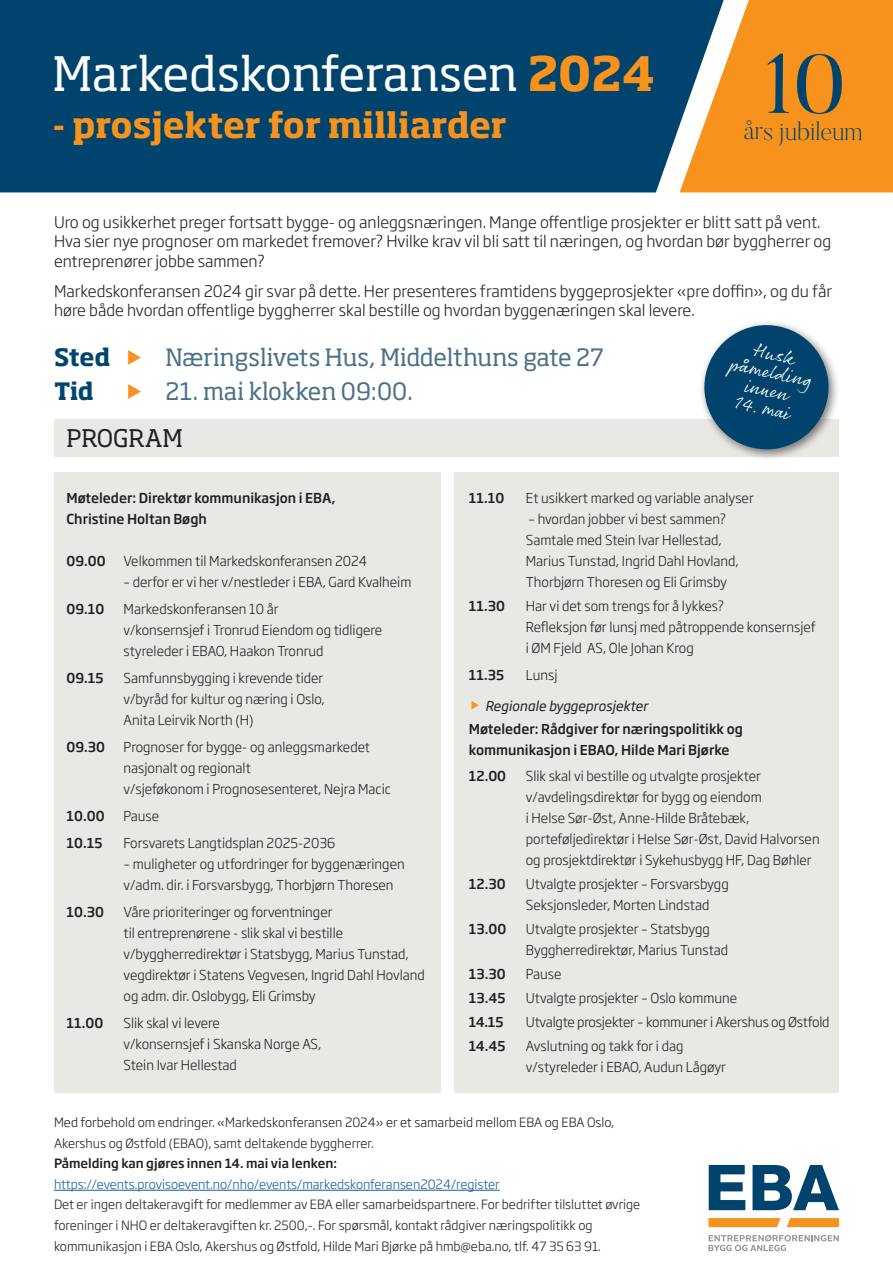
<style>
.page{position:relative;width:893px;height:1276px;background:#fff}
.page>*{position:absolute;margin:0;border:0;box-sizing:border-box;transform-origin:0 0}
.t1{font:46.8px "Soho Std";letter-spacing:-.005em;color:#fff}
.t2{font:700 34.35px "Soho Std";color:#f7931d}
.t3{font:200 25.65px "Butler";letter-spacing:-.01em;color:#00446d}
.t4{font:24px "Soho Std";color:#231f20}
.t5{font:23.7px "Soho Std";letter-spacing:-.005em;color:#4b7189}
.t6{font:700 23.7px "Soho Std";letter-spacing:-.02em;color:#00446d}
.t7{font:19.65px/18.1px "Rollerscript Smooth";color:#fff;text-align:center}
.t8{font:300 15.75px/19.5px "Soho Gothic Pro";color:#231f20}
.t9{font:300 13.5px/21px "Soho Gothic Pro";color:#231f20}
.t10{font:500 13.5px/21px "Soho Gothic Pro";color:#231f20}
.t11{font:italic 13.5px "Soho Gothic Pro";color:#231f20}
.t12{font:300 12.6px/20.5px "Soho Gothic Pro";color:#231f20}
.t13{font:300 12.6px "Soho Gothic Pro";color:#175d9e}
.t14{font:500 12.6px "Soho Gothic Pro";color:#231f20}
.s1{font-weight:700;color:#f7931d}
</style>
<div class="page">
<div style="left:54px;top:472px;width:387px;height:621px;background:#eae8e4"></div>
<div style="left:455px;top:472px;width:384px;height:621px;background:#eae8e4"></div>
<div style="left:54px;top:419px;width:785px;height:38px;background:#eae8e4"></div>
<div style="left:0;top:0;width:680px;height:192px;background:#00446d"></div>
<div style="left:699px;top:319px;width:141px;height:141px;background:#231f20;opacity:.59"></div>
<svg style="left:699px;top:319px;width:135px;height:136px"></svg>
<hr style="left:54px;top:1190px;width:446px;height:1px;background:#175d9e">
<svg style="left:709px;top:1165px;width:36px;height:45px"></svg>
<svg style="left:752px;top:1165px;width:87px;height:45px"></svg>
<svg style="left:709px;top:1235px;width:130px;height:16px"></svg>
<svg style="left:787px;top:1218px;width:52px;height:9px"></svg>
<svg style="left:708px;top:1218px;width:72px;height:9px"></svg>
<svg style="left:680px;top:0;width:213px;height:192px;background:#e79737"></svg>
<h1 class="t1" style="left:52px;top:45px;width:604px">Markedskonferansen <span class="s1">2024</span></h1>
<h2 class="t2" style="left:52px;top:103px;width:456px">- prosjekter for milliarder</h2>
<h3 class="t3" style="left:743px;top:115px;width:121px">års jubileum</h3>
<p class="t8" style="left:54px;top:211px;width:779px">Uro og usikkerhet preger fortsatt bygge- og anleggsnæringen. Mange offentlige prosjekter er blitt satt på vent.<br>Hva sier nye prognoser om markedet fremover? Hvilke krav vil bli satt til næringen, og hvordan bør byggherrer og entreprenører jobbe sammen?</p>
<p class="t8" style="left:54px;top:280px;width:779px">Markedskonferansen 2024 gir svar på dette. Her presenteres framtidens byggeprosjekter «pre doffin», og du får høre både hvordan offentlige byggherrer skal bestille og hvordan byggenæringen skal levere.</p>
<h3 class="t6" style="left:54px;top:342px;width:58px">Sted</h3>
<h3 class="t5" style="left:165px;top:342px;width:440px">Næringslivets Hus, Middelthuns gate 27</h3>
<h3 class="t6" style="left:54px;top:375px;width:41px">Tid</h3>
<h3 class="t5" style="left:165px;top:376px;width:249px">21. mai klokken 09:00.</h3>
<h3 class="t4" style="left:67px;top:423px;width:118px">PROGRAM</h3>
<h3 class="t7" style="left:736px;top:335px;width:86px;rotate:12deg">Husk påmelding inn en</h3>
<h3 class="t7" style="left:738px;top:392px;width:57px;rotate:12deg">14. mai</h3>
<p class="t10" style="left:67px;top:486px;width:270px">Møteleder: Direktør kommunikasjon i EBA,<br>Christine Holtan Bøgh</p>
<p class="t10" style="left:67px;top:549px;width:41px">09.00</p>
<p class="t9" style="left:124px;top:549px;width:245px">Velkommen til Markedskonferansen 2024</p>
<p class="t9" style="left:124px;top:570px;width:289px">– derfor er vi her v/nestleder i EBA, Gard Kvalheim</p>
<p class="t10" style="left:67px;top:597px;width:39px">09.10</p>
<p class="t9" style="left:124px;top:597px;width:260px">Markedskonferansen 10 år<br>v/konsernsjef i Tronrud Eiendom og tidligere styreleder i EBAO, Haakon Tronrud</p>
<p class="t10" style="left:67px;top:666px;width:39px">09.15</p>
<p class="t9" style="left:124px;top:666px;width:203px;text-align:justify">Samfunnsbygging i krevende tider v/byråd for kultur og næring i Oslo, Anita Leirvik North (H)</p>
<p class="t10" style="left:67px;top:735px;width:40px">09.30</p>
<p class="t9" style="left:124px;top:735px;width:269px">Prognoser for bygge- og anleggsmarkedet nasjonalt og regionalt<br>v/sjeføkonom i Prognosesenteret, Nejra Macic</p>
<p class="t10" style="left:67px;top:804px;width:40px">10.00</p>
<p class="t9" style="left:124px;top:804px;width:37px">Pause</p>
<p class="t10" style="left:67px;top:831px;width:38px">10.15</p>
<p class="t9" style="left:124px;top:831px;width:213px">Forsvarets Langtidsplan 2025-2036</p>
<p class="t9" style="left:124px;top:852px;width:283px">– muligheter og utfordringer for byggenæringen v/adm. dir. i Forsvarsbygg, Thorbjørn Thoresen</p>
<p class="t10" style="left:67px;top:900px;width:39px">10.30</p>
<p class="t9" style="left:124px;top:901px;width:303px">Våre prioriteringer og forventninger<br>til entreprenørene - slik skal vi bestille v/byggherredirektør i Statsbygg, Marius Tunstad, vegdirektør i Statens Vegvesen, Ingrid Dahl Hovland og adm. dir. Oslobygg, Eli Grimsby</p>
<p class="t10" style="left:67px;top:1011px;width:38px">11.00</p>
<p class="t9" style="left:124px;top:1012px;width:199px">Slik skal vi levere<br>v/konsernsjef i Skanska Norge AS,<br>Stein Ivar Hellestad</p>
<p class="t10" style="left:469px;top:486px;width:37px">11.10</p>
<p class="t9" style="left:526px;top:486px;width:229px">Et usikkert marked og variable analyser</p>
<p class="t9" style="left:526px;top:507px;width:214px">– hvordan jobber vi best sammen?<br>Samtale med Stein Ivar Hellestad, Marius Tunstad, Ingrid Dahl Hovland, Thorbjørn Thoresen og Eli Grimsby</p>
<p class="t10" style="left:469px;top:594px;width:38px">11.30</p>
<p class="t9" style="left:526px;top:594px;width:292px">Har vi det som trengs for å lykkes?<br>Refleksjon før lunsj med påtroppende konsernsjef i ØM Fjeld AS, Ole Johan Krog</p>
<p class="t10" style="left:469px;top:663px;width:37px">11.35</p>
<p class="t9" style="left:526px;top:663px;width:33px">Lunsj</p>
<p class="t11" style="left:485px;top:696px;width:164px">Regionale byggeprosjekter</p>
<p class="t10" style="left:469px;top:717px;width:276px">Møteleder: Rådgiver for næringspolitikk og kommunikasjon i EBAO, Hilde Mari Bjørke</p>
<p class="t10" style="left:469px;top:764px;width:39px">12.00</p>
<p class="t9" style="left:526px;top:764px;width:295px">Slik skal vi bestille og utvalgte prosjekter v/avdelingsdirektør for bygg og eiendom<br>i Helse Sør-Øst, Anne-Hilde Bråtebæk, porteføljedirektør i Helse Sør-Øst, David Halvorsen og prosjektdirektør i Sykehusbygg HF, Dag Bøhler</p>
<p class="t10" style="left:469px;top:872px;width:38px">12.30</p>
<p class="t9" style="left:526px;top:872px;width:204px">Utvalgte prosjekter – Forsvarsbygg<br>Seksjonsleder, Morten Lindstad</p>
<p class="t10" style="left:469px;top:917px;width:39px">13.00</p>
<p class="t9" style="left:526px;top:917px;width:204px">Utvalgte prosjekter – Statsbygg<br>Byggherredirektør, Marius Tunstad</p>
<p class="t10" style="left:469px;top:962px;width:38px">13.30</p>
<p class="t9" style="left:526px;top:962px;width:37px">Pause</p>
<p class="t10" style="left:469px;top:986px;width:38px">13.45</p>
<p class="t9" style="left:526px;top:986px;width:213px">Utvalgte prosjekter – Oslo kommune</p>
<p class="t10" style="left:469px;top:1010px;width:36px">14.15</p>
<p class="t9" style="left:526px;top:1010px;width:305px">Utvalgte prosjekter – kommuner i Akershus og Østfold</p>
<p class="t10" style="left:469px;top:1034px;width:38px">14.45</p>
<p class="t9" style="left:526px;top:1034px;width:202px">Avslutning og takk for i dag v/styreleder i EBAO, Audun Lågøyr</p>
<p class="t12" style="left:54px;top:1111px;width:562px">Med forbehold om endringer. «Markedskonferansen 2024» er et samarbeid mellom EBA og EBA Oslo,<br>Akershus og Østfold (EBAO), samt deltakende byggherrer.</p>
<p class="t14" style="left:54px;top:1154px;width:285px">Påmelding kan gjøres innen 14. mai via lenken:</p>
<p class="t13" style="left:54px;top:1174px;width:447px">https://events.provisoevent.no/nho/events/markedskonferansen2024/register</p>
<p class="t12" style="left:54px;top:1193px;width:588px">Det er ingen deltakeravgift for medlemmer av EBA eller samarbeidspartnere. For bedrifter tilsluttet øvrige foreninger i NHO er deltakeravgiften kr. 2500,-. For spørsmål, kontakt rådgiver næringspolitikk og kommunikasjon i EBA Oslo, Akershus og Østfold, Hilde Mari Bjørke på hmb@eba.no, tlf. 47 35 63 91.</p>
</div>
